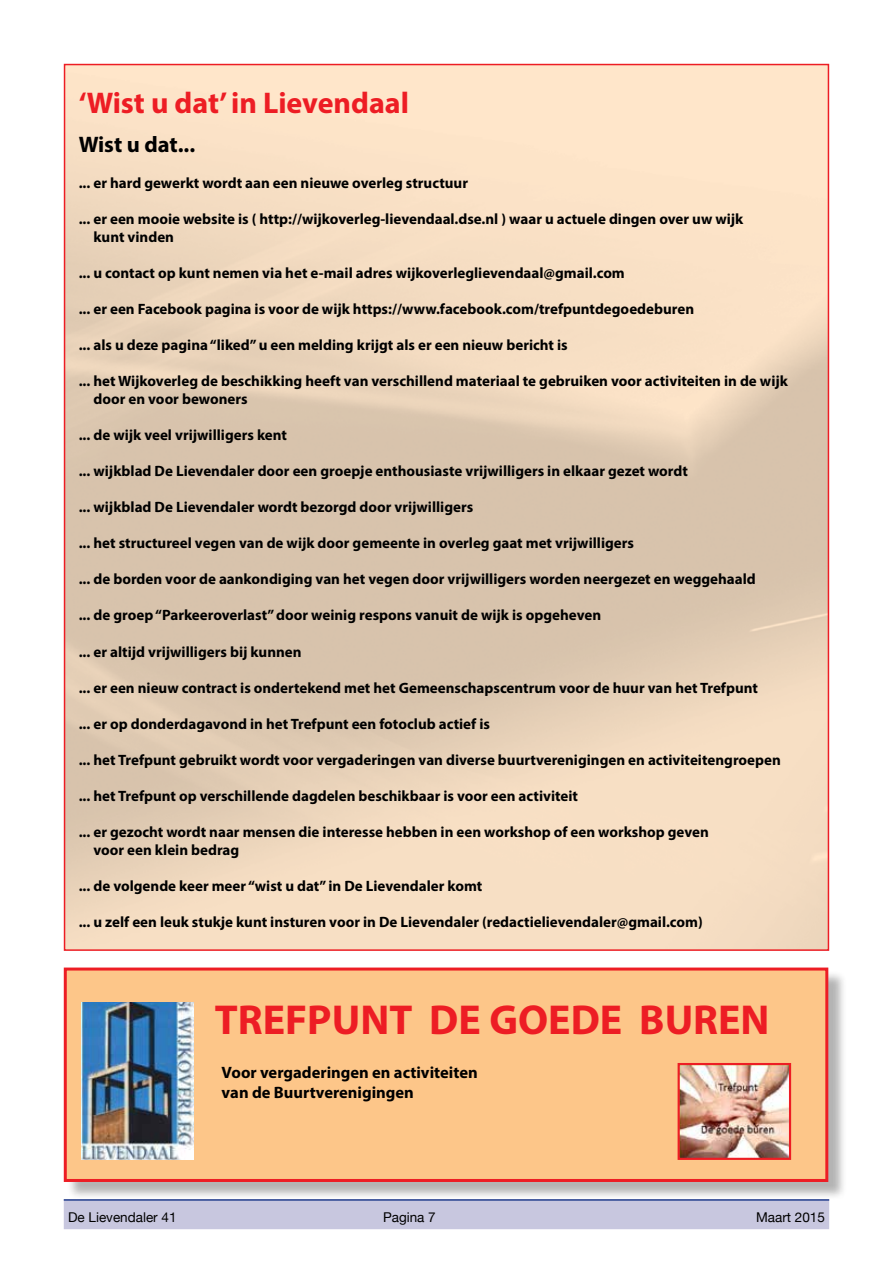
<style>
.page{position:relative;width:893px;height:1263px;background:#fff}
.page>*{position:absolute;margin:0;border:0;box-sizing:border-box;transform-origin:0 0}
.t1{font:700 42px "Myriad Pro";color:#ed1d24}
.t2{font:700 30px "Myriad Pro";color:#ed1d24}
.t3{font:700 22.5px "Myriad Pro";color:#000}
.t4{font:700 16.5px/19.5px "Myriad Pro";color:#000}
.t5{font:700 15px/18px "Myriad Pro";color:#000}
.t6{font:13.5px "Helvetica Neue";color:#000}
</style>
<div class="page">
<div style="left:64px;top:1199px;width:765px;height:30px;background:#c8c7df"></div>
<hr style="left:64px;top:1199px;width:765px;height:2px;background:#25408f">
<div style="left:66px;top:970px;width:781px;height:230px;background:#000;opacity:.3"></div>
<div style="left:64px;top:967px;width:764px;height:215px;background:#fdc689;border:3px solid #ed1d24"></div>
<img style="left:81px;top:1002px;width:112px;height:158px">
<img style="left:681px;top:1066px;width:107px;height:91px">
<div style="left:678px;top:1063px;width:113px;height:97px;border:2px solid #ed1d24"></div>
<h2 class="t2" style="left:79px;top:83px;width:332px">‘Wist u dat’ in Lievendaal</h2>
<h3 class="t3" style="left:79px;top:129px;width:118px">Wist u dat...</h3>
<p class="t5" style="left:79px;top:174px;width:391px">... er hard gewerkt wordt aan een nieuwe overleg structuur</p>
<p class="t5" style="left:93px;top:210px;width:651px;text-indent:-15px">... er een mooie website is ( http://wijkoverleg-lievendaal.dse.nl ) waar u actuele dingen over uw wijk kunt vinden</p>
<p class="t5" style="left:79px;top:264px;width:548px">... u contact op kunt nemen via het e-mail adres wijkoverleglievendaal@gmail.com</p>
<p class="t5" style="left:79px;top:300px;width:617px">... er een Facebook pagina is voor de wijk https://www.facebook.com/trefpuntdegoedeburen</p>
<p class="t5" style="left:79px;top:336px;width:490px">... als u deze pagina “liked” u een melding krijgt als er een nieuw bericht is</p>
<p class="t5" style="left:93px;top:372px;width:696px;text-indent:-15px">... het Wijkoverleg de beschikking heeft van verschillend materiaal te gebruiken voor activiteiten in de wijk door en voor bewoners</p>
<p class="t5" style="left:79px;top:426px;width:210px">... de wijk veel vrijwilligers kent</p>
<p class="t5" style="left:79px;top:462px;width:611px">... wijkblad De Lievendaler door een groepje enthousiaste vrijwilligers in elkaar gezet wordt</p>
<p class="t5" style="left:79px;top:498px;width:396px">... wijkblad De Lievendaler wordt bezorgd door vrijwilligers</p>
<p class="t5" style="left:79px;top:534px;width:557px">... het structureel vegen van de wijk door gemeente in overleg gaat met vrijwilligers</p>
<p class="t5" style="left:79px;top:570px;width:679px">... de borden voor de aankondiging van het vegen door vrijwilligers worden neergezet en weggehaald</p>
<p class="t5" style="left:79px;top:606px;width:524px">... de groep “Parkeeroverlast” door weinig respons vanuit de wijk is opgeheven</p>
<p class="t5" style="left:79px;top:642px;width:224px">... er altijd vrijwilligers bij kunnen</p>
<p class="t5" style="left:79px;top:678px;width:681px">... er een nieuw contract is ondertekend met het Gemeenschapscentrum voor de huur van het Trefpunt</p>
<p class="t5" style="left:79px;top:714px;width:413px">... er op donderdagavond in het Trefpunt een fotoclub actief is</p>
<p class="t5" style="left:79px;top:750px;width:704px">... het Trefpunt gebruikt wordt voor vergaderingen van diverse buurtverenigingen en activiteitengroepen</p>
<p class="t5" style="left:79px;top:786px;width:501px">... het Trefpunt op verschillende dagdelen beschikbaar is voor een activiteit</p>
<p class="t5" style="left:93px;top:822px;width:617px;text-indent:-15px">... er gezocht wordt naar mensen die interesse hebben in een workshop of een workshop geven voor een klein bedrag</p>
<p class="t5" style="left:79px;top:876px;width:405px">... de volgende keer meer “wist u dat” in De Lievendaler komt</p>
<p class="t5" style="left:79px;top:912px;width:626px">... u zelf een leuk stukje kunt insturen voor in De Lievendaler (redactielievendaler@gmail.com)</p>
<h1 class="t1" style="left:215px;top:992px;width:556px">TREFPUNT DE GOEDE BUREN</h1>
<p class="t4" style="left:222px;top:1062px;width:258px">Voor vergaderingen en activiteiten van de Buurtverenigingen</p>
<p class="t6" style="left:68px;top:1207px;width:110px">De Lievendaler 41</p>
<p class="t6" style="left:383px;top:1207px;width:54px">Pagina 7</p>
<p class="t6" style="left:756px;top:1207px;width:70px">Maart 2015</p>
</div>
